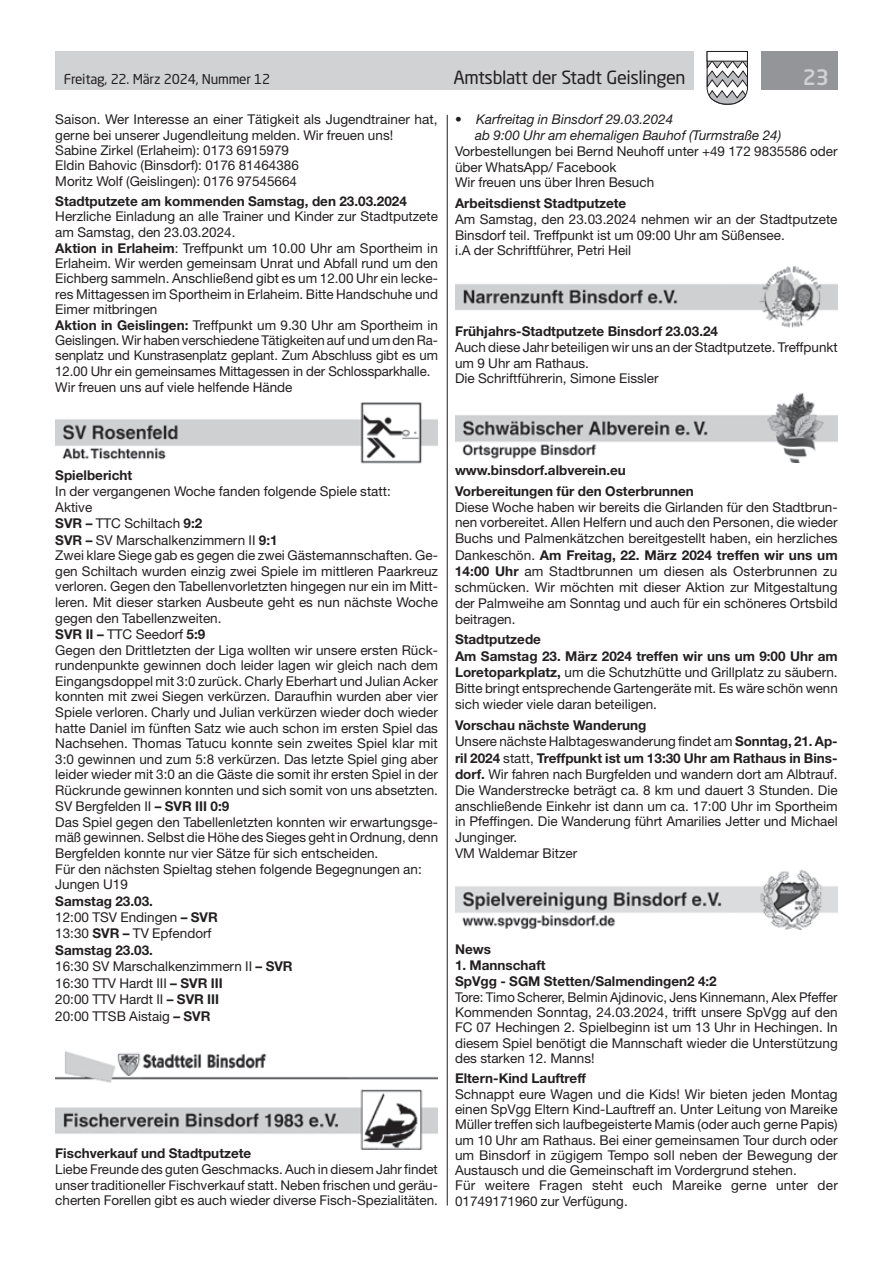
<style>
.page{position:relative;width:893px;height:1263px;background:#fff}
.page>*{position:absolute;margin:0;border:0;box-sizing:border-box;transform-origin:0 0}
.t1{font:500 21px "Neo Sans Std";color:#d1d2d4}
.t2{font:18px "Neo Sans Std";letter-spacing:-.02em;color:#231f20}
.t3{font:13.5px/15.8px "Helvetica Neue LT Std";color:#231f20}
.t4{font:700 13.5px/20.7px "Helvetica Neue LT Std";color:#231f20}
.t5{font:italic 13.5px/15.8px "Helvetica Neue LT Std";color:#231f20}
.t6{font:13.5px "Neo Sans Std";letter-spacing:-.015em;color:#231f20}
.s1{font-weight:700}
.s2{font-style:normal}
</style>
<div class="page">
<div style="left:55px;top:51px;width:639px;height:38px;background:#d1d2d4"></div>
<div style="left:761px;top:51px;width:77px;height:38px;background:#939598"></div>
<svg style="left:706px;top:51px;width:42px;height:54px"></svg>
<div style="left:707px;top:51px;width:41px;height:10px;background:#fff;border:1px solid #231f20"></div>
<hr style="left:447px;top:115px;width:1px;height:1090px;background:#231f20">
<img style="left:55px;top:402px;width:383px;height:62px">
<img style="left:55px;top:1051px;width:383px;height:32px">
<img style="left:55px;top:1089px;width:383px;height:61px">
<img style="left:455px;top:266px;width:383px;height:62px">
<img style="left:455px;top:393px;width:383px;height:70px">
<img style="left:455px;top:869px;width:383px;height:61px">
<p class="t6" style="left:64px;top:71px;width:208px">Freitag, 22. März 2024, Nummer 12</p>
<h2 class="t2" style="left:453px;top:66px;width:234px">Amtsblatt der Stadt Geislingen</h2>
<h1 class="t1" style="left:803px;top:64px;width:28px">23</h1>
<p class="t3" style="left:55px;top:112px;width:384px;line-height:15.3px">Saison. Wer Interesse an einer Tätigkeit als Jugendtrainer hat, gerne bei unserer Jugendleitung melden. Wir freuen uns!<br>Sabine Zirkel (Erlaheim): 0173 6915979<br>Eldin Bahovic (Binsdorf): 0176 81464386<br>Moritz Wolf (Geislingen): 0176 97545664</p>
<p class="t4" style="left:55px;top:190px;width:353px">Stadtputzete am kommenden Samstag, den 23.03.2024</p>
<p class="t3" style="left:55px;top:209px;width:384px">Herzliche Einladung an alle Trainer und Kinder zur Stadtputzete am Samstag, den 23.03.2024.<br><span class="s1">Aktion in Erlaheim</span>: Treffpunkt um 10.00 Uhr am Sportheim in Erlaheim. Wir werden gemeinsam Unrat und Abfall rund um den Eichberg sammeln. Anschließend gibt es um 12.00 Uhr ein lecke&shy;res Mittagessen im Sportheim in Erlaheim. Bitte Handschuhe und Eimer mitbringen<br><span class="s1">Aktion in Geislingen:</span> Treffpunkt um 9.30 Uhr am Sportheim in Geislingen. Wir haben verschiedene Tätigkeiten auf und um den Ra&shy;senplatz und Kunstrasenplatz geplant. Zum Abschluss gibt es um 12.00 Uhr ein gemeinsames Mittagessen in der Schlossparkhalle.<br>Wir freuen uns auf viele helfende Hände</p>
<p class="t5" style="left:475px;top:112px;width:308px;text-indent:-20px"><span class="s2">•</span> Karfreitag in Binsdorf 29.03.2024<br>ab 9:00 Uhr am ehemaligen Bauhof (Turmstraße 24)</p>
<p class="t3" style="left:455px;top:143px;width:384px">Vorbestellungen bei Bernd Neuhoff unter +49 172 9835586 oder über WhatsApp/ Facebook<br>Wir freuen uns über Ihren Besuch</p>
<p class="t4" style="left:455px;top:193px;width:173px">Arbeitsdienst Stadtputzete</p>
<p class="t3" style="left:455px;top:211px;width:384px">Am Samstag, den 23.03.2024 nehmen wir an der Stadtputzete<br>Binsdorf teil. Treffpunkt ist um 09:00 Uhr am Süßensee.<br>i.A der Schriftführer, Petri Heil</p>
<p class="t4" style="left:455px;top:321px;width:265px">Frühjahrs-Stadtputzete Binsdorf 23.03.24</p>
<p class="t3" style="left:455px;top:339px;width:384px">Auch diese Jahr beteiligen wir uns an der Stadtputzete. Treffpunkt um 9 Uhr am Rathaus.<br>Die Schriftführerin, Simone Eissler</p>
<p class="t4" style="left:55px;top:465px;width:78px">Spielbericht</p>
<p class="t3" style="left:55px;top:483px;width:384px">In der vergangenen Woche fanden folgende Spiele statt:<br>Aktive<br><span class="s1">SVR –</span> TTC Schiltach <span class="s1">9:2<br>SVR –</span> SV Marschalkenzimmern II <span class="s1">9:1<br></span>Zwei klare Siege gab es gegen die zwei Gästemannschaften. Ge&shy;gen Schiltach wurden einzig zwei Spiele im mittleren Paarkreuz verloren. Gegen den Tabellenvorletzten hingegen nur ein im Mitt&shy;leren. Mit dieser starken Ausbeute geht es nun nächste Woche gegen den Tabellenzweiten.<br><span class="s1">SVR II –</span> TTC Seedorf <span class="s1">5:9<br></span>Gegen den Drittletzten der Liga wollten wir unsere ersten Rück&shy;rundenpunkte gewinnen doch leider lagen wir gleich nach dem Eingangsdoppel mit 3:0 zurück. Charly Eberhart und Julian Acker konnten mit zwei Siegen verkürzen. Daraufhin wurden aber vier Spiele verloren. Charly und Julian verkürzen wieder doch wieder hatte Daniel im fünften Satz wie auch schon im ersten Spiel das Nachsehen. Thomas Tatucu konnte sein zweites Spiel klar mit 3:0 gewinnen und zum 5:8 verkürzen. Das letzte Spiel ging aber leider wieder mit 3:0 an die Gäste die somit ihr ersten Spiel in der Rückrunde gewinnen konnten und sich somit von uns absetzten.<br>SV Bergfelden II <span class="s1">– SVR III 0:9<br></span>Das Spiel gegen den Tabellenletzten konnten wir erwartungsge&shy;mäß gewinnen. Selbst die Höhe des Sieges geht in Ordnung, denn Bergfelden konnte nur vier Sätze für sich entscheiden.<br>Für den nächsten Spieltag stehen folgende Begegnungen an:<br>Jungen U19</p>
<p class="t3" style="left:55px;top:892px;width:239px;line-height:16.5px"><span class="s1">Samstag 23.03.<br></span>12:00 TSV Endingen <span class="s1">– SVR<br></span>13:30 <span class="s1">SVR –</span> TV Epfendorf<br><span class="s1">Samstag 23.03.<br></span>16:30 SV Marschalkenzimmern II <span class="s1">– SVR<br></span>16:30 TTV Hardt III <span class="s1">– SVR III<br></span>20:00 TTV Hardt II <span class="s1">– SVR III<br></span>20:00 TTSB Aistaig <span class="s1">– SVR</span></p>
<p class="t4" style="left:55px;top:1143px;width:198px">Fischverkauf und Stadtputzete</p>
<p class="t3" style="left:55px;top:1161px;width:384px;text-align:justify">Liebe Freunde des guten Geschmacks. Auch in diesem Jahr findet unser traditioneller Fischverkauf statt. Neben frischen und geräu&shy;cherten Forellen gibt es auch wieder diverse Fisch-Spezialitäten.</p>
<p class="t4" style="left:455px;top:460px;width:240px">www.binsdorf.albverein.eu<br>Vorbereitungen für den Osterbrunnen</p>
<p class="t3" style="left:455px;top:499px;width:384px;text-align:justify">Diese Woche haben wir bereits die Girlanden für den Stadtbrun&shy;nen vorbereitet. Allen Helfern und auch den Personen, die wieder Buchs und Palmenkätzchen bereitgestellt haben, ein herzliches Dankeschön. <span class="s1">Am Freitag, 22. März 2024 treffen wir uns um 14:00 Uhr</span> am Stadtbrunnen um diesen als Osterbrunnen zu schmücken. Wir möchten mit dieser Aktion zur Mitgestaltung der Palmweihe am Sonntag und auch für ein schöneres Ortsbild beitragen.</p>
<p class="t3" style="left:455px;top:631px;width:384px"><span class="s1">Stadtputzede<br>Am Samstag 23. März 2024 treffen wir uns um 9:00 Uhr am Loretoparkplatz,</span> um die Schutzhütte und Grillplatz zu säubern.<br>Bitte bringt entsprechende Gartengeräte mit. Es wäre schön wenn sich wieder viele daran beteiligen.</p>
<p class="t3" style="left:455px;top:716px;width:384px"><span class="s1">Vorschau nächste Wanderung<br></span>Unsere nächste Halbtageswanderung findet am <span class="s1">Sonntag, 21. Ap&shy;ril 2024</span> statt, <span class="s1">Treffpunkt ist um 13:30 Uhr am Rathaus in Bins&shy;dorf.</span> Wir fahren nach Burgfelden und wandern dort am Albtrauf.<br>Die Wanderstrecke beträgt ca. 8 km und dauert 3 Stunden. Die anschließende Einkehr ist dann um ca. 17:00 Uhr im Sportheim in Pfeffingen. Die Wanderung führt Amarilies Jetter und Michael Junginger.<br>VM Waldemar Bitzer</p>
<p class="t4" style="left:455px;top:938px;width:37px">News</p>
<p class="t4" style="left:455px;top:957px;width:263px;line-height:16px">1. Mannschaft<br>SpVgg - SGM Stetten/Salmendingen2 4:2</p>
<p class="t3" style="left:455px;top:989px;width:384px;line-height:15.3px;text-align:justify">Tore: Timo Scherer, Belmin Ajdinovic, Jens Kinnemann, Alex Pfeffer Kommenden Sonntag, 24.03.2024, trifft unsere SpVgg auf den FC 07 Hechingen 2. Spielbeginn ist um 13 Uhr in Hechingen. In diesem Spiel benötigt die Mannschaft wieder die Unterstützung des starken 12. Manns!</p>
<p class="t4" style="left:455px;top:1068px;width:133px">Eltern-Kind Lauftreff</p>
<p class="t3" style="left:455px;top:1086px;width:384px;line-height:15.3px">Schnappt eure Wagen und die Kids! Wir bieten jeden Montag einen SpVgg Eltern Kind-Lauftreff an. Unter Leitung von Mareike Müller treffen sich laufbegeisterte Mamis (oder auch gerne Papis) um 10 Uhr am Rathaus. Bei einer gemeinsamen Tour durch oder um Binsdorf in zügigem Tempo soll neben der Bewegung der Austausch und die Gemeinschaft im Vordergrund stehen.<br>Für weitere Fragen steht euch Mareike gerne unter der 01749171960 zur Verfügung.</p>
</div>
